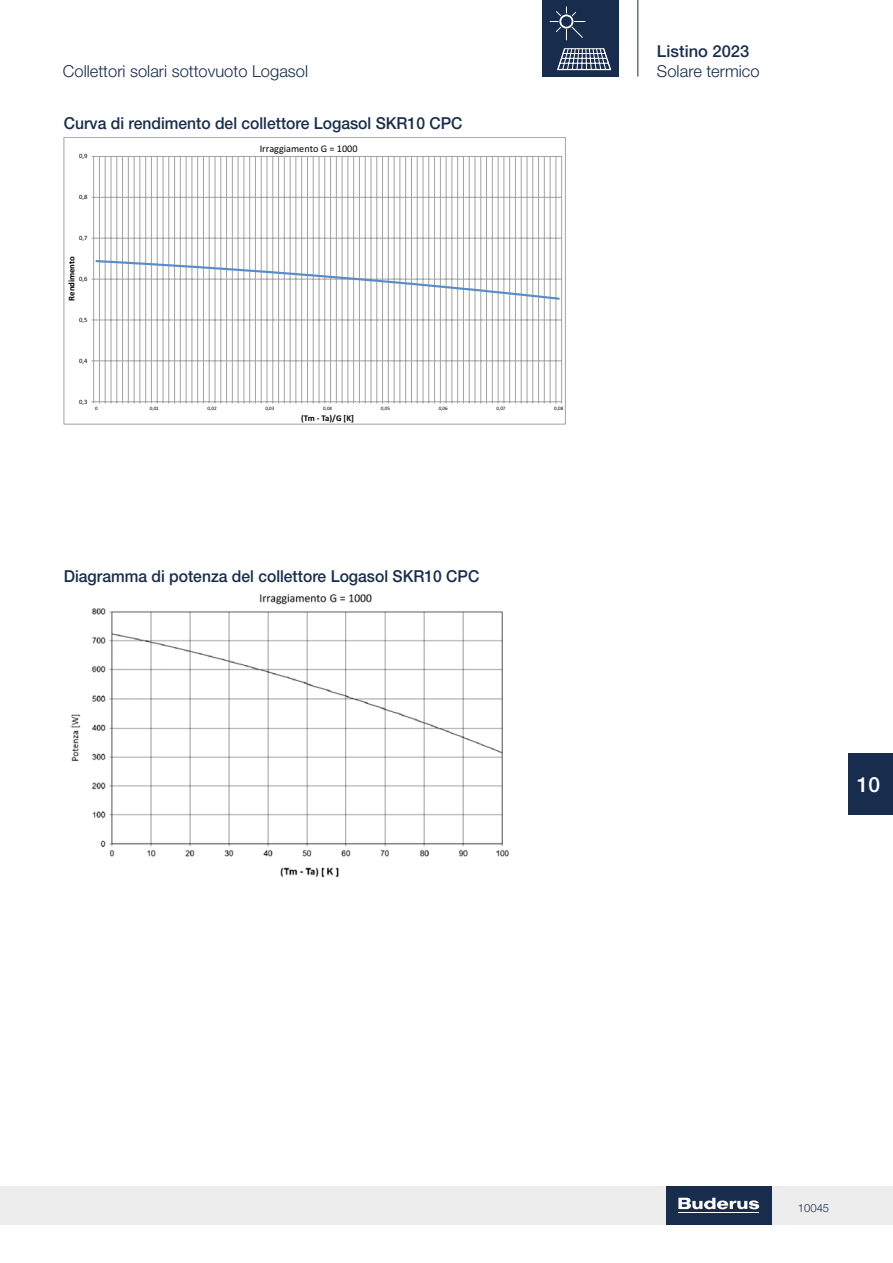
<style>
.page{position:relative;width:893px;height:1263px;background:#fff}
.page>*{position:absolute;margin:0;border:0;box-sizing:border-box;transform-origin:0 0}
.t1{font:500 21px "Helvetica Neue LT Std";color:#fff}
.t2{font:500 16.5px "Helvetica Neue LT Std";color:#182d4d;scale:.95 1}
.t3{font:300 16.5px "Helvetica Neue LT Std";color:#182d4d}
.t4{font:500 16.5px "Helvetica Neue LT Std";color:#182d4d}
.t5{font:300 11.25px "Helvetica Neue LT Std";color:#182d4d}
.t6{font:10.2px "Calibri";color:#000}
.t7{font:700 8.7px "Calibri";letter-spacing:-.01em;color:#000}
.t8{font:6.6px "Calibri";color:#000}
.t9{font:5.1px "Calibri";color:#000}
</style>
<div class="page">
<div style="left:0;top:1186px;width:893px;height:39px;background:#ededed"></div>
<hr style="left:637px;top:0;width:1px;height:77px;background:#182d4d">
<div style="left:542px;top:0;width:77px;height:77px;background:#182d4d"></div>
<div style="left:666px;top:1186px;width:106px;height:39px;background:#182d4d"></div>
<hr style="left:678px;top:1212px;width:81px;height:1px;background:#fff">
<svg style="left:678px;top:1198px;width:81px;height:11px"></svg>
<div style="left:848px;top:753px;width:45px;height:62px;background:#182d4d"></div>
<svg style="left:557px;top:48px;width:54px;height:22px"></svg>
<svg style="left:550px;top:7px;width:36px;height:34px"></svg>
<svg style="left:94px;top:157px;width:467px;height:244px"></svg>
<hr style="left:94px;top:361px;width:468px;height:1px;background:#a2a2a2">
<hr style="left:94px;top:320px;width:468px;height:1px;background:#a2a2a2">
<hr style="left:94px;top:238px;width:468px;height:1px;background:#a2a2a2">
<hr style="left:94px;top:197px;width:468px;height:1px;background:#a2a2a2">
<hr style="left:94px;top:156px;width:468px;height:1px;background:#a2a2a2">
<hr style="left:99px;top:156px;width:1px;height:246px;background:#a2a2a2">
<hr style="left:105px;top:156px;width:1px;height:246px;background:#a2a2a2">
<hr style="left:111px;top:156px;width:1px;height:246px;background:#a2a2a2">
<hr style="left:117px;top:156px;width:1px;height:246px;background:#a2a2a2">
<hr style="left:122px;top:156px;width:1px;height:246px;background:#a2a2a2">
<hr style="left:128px;top:156px;width:1px;height:246px;background:#a2a2a2">
<hr style="left:134px;top:156px;width:1px;height:246px;background:#a2a2a2">
<hr style="left:140px;top:156px;width:1px;height:246px;background:#a2a2a2">
<hr style="left:145px;top:156px;width:1px;height:246px;background:#a2a2a2">
<hr style="left:151px;top:156px;width:1px;height:246px;background:#a2a2a2">
<hr style="left:157px;top:156px;width:1px;height:246px;background:#a2a2a2">
<hr style="left:163px;top:156px;width:1px;height:246px;background:#a2a2a2">
<hr style="left:169px;top:156px;width:1px;height:246px;background:#a2a2a2">
<hr style="left:174px;top:156px;width:1px;height:246px;background:#a2a2a2">
<hr style="left:180px;top:156px;width:1px;height:246px;background:#a2a2a2">
<hr style="left:186px;top:156px;width:1px;height:246px;background:#a2a2a2">
<hr style="left:192px;top:156px;width:1px;height:246px;background:#a2a2a2">
<hr style="left:197px;top:156px;width:1px;height:246px;background:#a2a2a2">
<hr style="left:203px;top:156px;width:1px;height:246px;background:#a2a2a2">
<hr style="left:209px;top:156px;width:1px;height:246px;background:#a2a2a2">
<hr style="left:215px;top:156px;width:1px;height:246px;background:#a2a2a2">
<hr style="left:221px;top:156px;width:1px;height:246px;background:#a2a2a2">
<hr style="left:226px;top:156px;width:1px;height:246px;background:#a2a2a2">
<hr style="left:232px;top:156px;width:1px;height:246px;background:#a2a2a2">
<hr style="left:238px;top:156px;width:1px;height:246px;background:#a2a2a2">
<hr style="left:244px;top:156px;width:1px;height:246px;background:#a2a2a2">
<hr style="left:249px;top:156px;width:1px;height:246px;background:#a2a2a2">
<hr style="left:255px;top:156px;width:1px;height:246px;background:#a2a2a2">
<hr style="left:261px;top:156px;width:1px;height:246px;background:#a2a2a2">
<hr style="left:267px;top:156px;width:1px;height:246px;background:#a2a2a2">
<hr style="left:273px;top:156px;width:1px;height:246px;background:#a2a2a2">
<hr style="left:278px;top:156px;width:1px;height:246px;background:#a2a2a2">
<hr style="left:284px;top:156px;width:1px;height:246px;background:#a2a2a2">
<hr style="left:290px;top:156px;width:1px;height:246px;background:#a2a2a2">
<hr style="left:296px;top:156px;width:1px;height:246px;background:#a2a2a2">
<hr style="left:301px;top:156px;width:1px;height:246px;background:#a2a2a2">
<hr style="left:307px;top:156px;width:1px;height:246px;background:#a2a2a2">
<hr style="left:313px;top:156px;width:1px;height:246px;background:#a2a2a2">
<hr style="left:319px;top:156px;width:1px;height:246px;background:#a2a2a2">
<hr style="left:324px;top:156px;width:1px;height:246px;background:#a2a2a2">
<hr style="left:330px;top:156px;width:1px;height:246px;background:#a2a2a2">
<hr style="left:336px;top:156px;width:1px;height:246px;background:#a2a2a2">
<hr style="left:342px;top:156px;width:1px;height:246px;background:#a2a2a2">
<hr style="left:348px;top:156px;width:1px;height:246px;background:#a2a2a2">
<hr style="left:353px;top:156px;width:1px;height:246px;background:#a2a2a2">
<hr style="left:359px;top:156px;width:1px;height:246px;background:#a2a2a2">
<hr style="left:365px;top:156px;width:1px;height:246px;background:#a2a2a2">
<hr style="left:371px;top:156px;width:1px;height:246px;background:#a2a2a2">
<hr style="left:377px;top:156px;width:1px;height:246px;background:#a2a2a2">
<hr style="left:382px;top:156px;width:1px;height:246px;background:#a2a2a2">
<hr style="left:388px;top:156px;width:1px;height:246px;background:#a2a2a2">
<hr style="left:394px;top:156px;width:1px;height:246px;background:#a2a2a2">
<hr style="left:400px;top:156px;width:1px;height:246px;background:#a2a2a2">
<hr style="left:405px;top:156px;width:1px;height:246px;background:#a2a2a2">
<hr style="left:411px;top:156px;width:1px;height:246px;background:#a2a2a2">
<hr style="left:417px;top:156px;width:1px;height:246px;background:#a2a2a2">
<hr style="left:423px;top:156px;width:1px;height:246px;background:#a2a2a2">
<hr style="left:428px;top:156px;width:1px;height:246px;background:#a2a2a2">
<hr style="left:434px;top:156px;width:1px;height:246px;background:#a2a2a2">
<hr style="left:440px;top:156px;width:1px;height:246px;background:#a2a2a2">
<hr style="left:446px;top:156px;width:1px;height:246px;background:#a2a2a2">
<hr style="left:452px;top:156px;width:1px;height:246px;background:#a2a2a2">
<hr style="left:457px;top:156px;width:1px;height:246px;background:#a2a2a2">
<hr style="left:463px;top:156px;width:1px;height:246px;background:#a2a2a2">
<hr style="left:469px;top:156px;width:1px;height:246px;background:#a2a2a2">
<hr style="left:475px;top:156px;width:1px;height:246px;background:#a2a2a2">
<hr style="left:481px;top:156px;width:1px;height:246px;background:#a2a2a2">
<hr style="left:486px;top:156px;width:1px;height:246px;background:#a2a2a2">
<hr style="left:492px;top:156px;width:1px;height:246px;background:#a2a2a2">
<hr style="left:498px;top:156px;width:1px;height:246px;background:#a2a2a2">
<hr style="left:504px;top:156px;width:1px;height:246px;background:#a2a2a2">
<hr style="left:509px;top:156px;width:1px;height:246px;background:#a2a2a2">
<hr style="left:515px;top:156px;width:1px;height:246px;background:#a2a2a2">
<hr style="left:521px;top:156px;width:1px;height:246px;background:#a2a2a2">
<hr style="left:527px;top:156px;width:1px;height:246px;background:#a2a2a2">
<hr style="left:532px;top:156px;width:1px;height:246px;background:#a2a2a2">
<hr style="left:538px;top:156px;width:1px;height:246px;background:#a2a2a2">
<hr style="left:544px;top:156px;width:1px;height:246px;background:#a2a2a2">
<hr style="left:550px;top:156px;width:1px;height:246px;background:#a2a2a2">
<hr style="left:556px;top:156px;width:1px;height:246px;background:#a2a2a2">
<hr style="left:561px;top:156px;width:1px;height:246px;background:#a2a2a2">
<hr style="left:93px;top:156px;width:1px;height:246px;background:#a2a2a2">
<svg style="left:92px;top:401px;width:470px;height:2px"></svg>
<svg style="left:92px;top:259px;width:469px;height:42px"></svg>
<div style="left:64px;top:137px;width:501px;height:287px;border:1px solid #a2a2a2"></div>
<img style="left:71px;top:594px;width:438px;height:283px">
<p class="t3" style="left:63px;top:61px;width:247px">Collettori solari sottovuoto Logasol</p>
<p class="t2" style="left:64px;top:113px;width:421px">Curva di rendimento del collettore Logasol SKR10 CPC</p>
<p class="t8" style="left:79px;top:152px;width:10px">0,9</p>
<p class="t8" style="left:79px;top:193px;width:10px">0,8</p>
<p class="t8" style="left:79px;top:234px;width:10px">0,7</p>
<p class="t7" style="left:66px;top:300px;width:45px;rotate:-90deg">Rendimento</p>
<p class="t8" style="left:79px;top:275px;width:10px">0,6</p>
<p class="t8" style="left:79px;top:316px;width:10px">0,5</p>
<p class="t6" style="left:260px;top:142px;width:99px">Irraggiamento G = 1000</p>
<p class="t8" style="left:79px;top:356px;width:10px">0,4</p>
<p class="t8" style="left:79px;top:397px;width:10px">0,3</p>
<p class="t9" style="left:95px;top:405px;width:4px">0</p>
<p class="t9" style="left:150px;top:405px;width:11px">0,01</p>
<p class="t9" style="left:208px;top:405px;width:11px">0,02</p>
<p class="t9" style="left:265px;top:405px;width:11px">0,03</p>
<p class="t9" style="left:323px;top:405px;width:11px">0,04</p>
<p class="t9" style="left:381px;top:405px;width:11px">0,05</p>
<p class="t9" style="left:439px;top:405px;width:11px">0,06</p>
<p class="t9" style="left:496px;top:405px;width:11px">0,07</p>
<p class="t9" style="left:554px;top:405px;width:11px">0,08</p>
<p class="t7" style="left:301px;top:412px;width:54px">(Tm - Ta)/G [K]</p>
<p class="t2" style="left:64px;top:566px;width:439px">Diagramma di potenza del collettore Logasol SKR10 CPC</p>
<p class="t4" style="left:657px;top:42px;width:94px">Listino 2023</p>
<p class="t3" style="left:657px;top:61px;width:104px">Solare termico</p>
<p class="t1" style="left:857px;top:772px;width:25px">10</p>
<p class="t5" style="left:798px;top:1201px;width:33px">10045</p>
</div>
